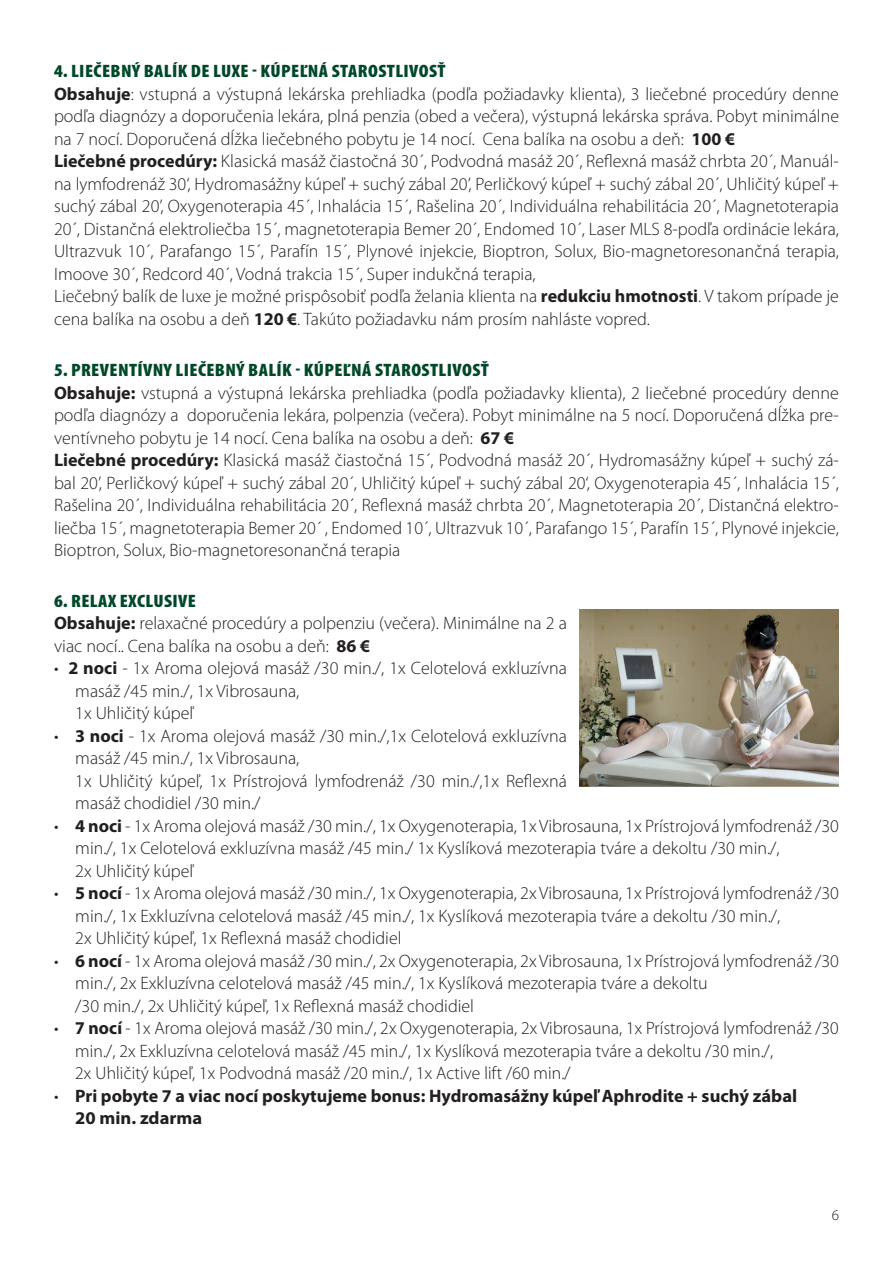
<style>
.page{position:relative;width:893px;height:1263px;background:#fff}
.page>*{position:absolute;margin:0;border:0;box-sizing:border-box;transform-origin:0 0}
.Východzie{font:300 18px/22.5px "Myriad Pro";color:#231f20}
.Východzie-2{font:900 condensed 18px "Myriad Pro";letter-spacing:.02em;color:#014829;scale:1.1 1}
.Východzie-3{font:700 18px "Myriad Pro";color:#231f20}
.Východzie-4{font:300 15px "Myriad Pro";color:#231f20}
.s1{font-weight:700}
.s2{font-weight:300}
</style>
<div class="page">
<img style="left:580px;top:609px;width:259px;height:177px">
<p class="Východzie-2" style="left:54px;top:61px;width:358px">4. LIEČEBNÝ BALÍK DE LUXE - KÚPEĽNÁ STAROSTLIVOSŤ</p>
<p class="Východzie" style="left:54px;top:82px;width:786px;text-align:justify"><span class="s1">Obsahuje</span>: vstupná a výstupná lekárska prehliadka (podľa požiadavky klienta), 3 liečebné procedúry denne podľa diagnózy a doporučenia lekára, plná penzia (obed a večera), výstupná lekárska správa. Pobyt minimálne na 7 nocí. Doporučená dĺžka liečebného pobytu je 14 nocí. Cena balíka na osobu a deň: <span class="s1">100 €</span></p>
<p class="Východzie" style="left:54px;top:150px;width:786px;text-align:justify"><span class="s1">Liečebné procedúry:</span> Klasická masáž čiastočná 30´, Podvodná masáž 20´, Reflexná masáž chrbta 20´, Manuál&shy;na lymfodrenáž 30‘, Hydromasážny kúpeľ + suchý zábal 20’, Perličkový kúpeľ + suchý zábal 20´, Uhličitý kúpeľ + suchý zábal 20’, Oxygenoterapia 45´, Inhalácia 15´, Rašelina 20´, Individuálna rehabilitácia 20´, Magnetoterapia 20´, Distančná elektroliečba 15´, magnetoterapia Bemer 20´, Endomed 10´, Laser MLS 8-podľa ordinácie lekára, Ultrazvuk 10´, Parafango 15´, Parafín 15´, Plynové injekcie, Bioptron, Solux, Bio-magnetoresonančná terapia, Imoove 30´, Redcord 40´, Vodná trakcia 15´, Super indukčná terapia,</p>
<p class="Východzie" style="left:54px;top:285px;width:786px">Liečebný balík de luxe je možné prispôsobiť podľa želania klienta na <span class="s1">redukciu hmotnosti</span>. V takom prípade je cena balíka na osobu a deň <span class="s1">120 €</span>. Takúto požiadavku nám prosím nahláste vopred.</p>
<p class="Východzie-2" style="left:54px;top:360px;width:397px">5. PREVENTÍVNY LIEČEBNÝ BALÍK - KÚPEĽNÁ STAROSTLIVOSŤ</p>
<p class="Východzie" style="left:54px;top:381px;width:786px;text-align:justify"><span class="s1">Obsahuje:</span> vstupná a výstupná lekárska prehliadka (podľa požiadavky klienta), 2 liečebné procedúry denne podľa diagnózy a doporučenia lekára, polpenzia (večera). Pobyt minimálne na 5 nocí. Doporučená dĺžka pre&shy;ventívneho pobytu je 14 nocí. Cena balíka na osobu a deň: <span class="s1">67 €</span></p>
<p class="Východzie" style="left:54px;top:449px;width:786px;text-align:justify"><span class="s1">Liečebné procedúry:</span> Klasická masáž čiastočná 15´, Podvodná masáž 20´, Hydromasážny kúpeľ + suchý zá&shy;bal 20’, Perličkový kúpeľ + suchý zábal 20´, Uhličitý kúpeľ + suchý zábal 20‘, Oxygenoterapia 45´, Inhalácia 15´, Rašelina 20´, Individuálna rehabilitácia 20´, Reflexná masáž chrbta 20´, Magnetoterapia 20´, Distančná elektro&shy;liečba 15´, magnetoterapia Bemer 20´ , Endomed 10´, Ultrazvuk 10´, Parafango 15´, Parafín 15´, Plynové injekcie, Bioptron, Solux, Bio-magnetoresonančná terapia</p>
<p class="Východzie-2" style="left:54px;top:590px;width:131px">6. RELAX EXCLUSIVE</p>
<p class="Východzie" style="left:54px;top:612px;width:514px"><span class="s1">Obsahuje:</span> relaxačné procedúry a polpenziu (večera). Minimálne na 2 a viac nocí.. Cena balíka na osobu a deň: <span class="s1">86 €</span></p>
<p class="Východzie" style="left:75px;top:657px;width:493px;text-indent:-21px">• <span class="s1">2 noci</span> - 1x Aroma olejová masáž /30 min./, 1x Celotelová exkluzívna masáž /45 min./, 1x Vibrosauna,</p>
<p class="Východzie" style="left:75px;top:702px;width:120px">1x Uhličitý kúpeľ</p>
<p class="Východzie" style="left:75px;top:724px;width:493px;text-indent:-21px">• <span class="s1">3 noci</span> - 1x Aroma olejová masáž /30 min./,1x Celotelová exkluzívna masáž /45 min./, 1x Vibrosauna,</p>
<p class="Východzie" style="left:75px;top:769px;width:493px">1x Uhličitý kúpeľ, 1x Prístrojová lymfodrenáž /30 min./,1x Reflexná masáž chodidiel /30 min./</p>
<p class="Východzie" style="left:75px;top:814px;width:765px;text-indent:-21px">• <span class="s1">4 noci</span> - 1x Aroma olejová masáž /30 min./, 1x Oxygenoterapia, 1x Vibrosauna, 1x Prístrojová lymfodrenáž /30 min./, 1x Celotelová exkluzívna masáž /45 min./ 1x Kyslíková mezoterapia tváre a dekoltu /30 min./,</p>
<p class="Východzie" style="left:75px;top:859px;width:120px">2x Uhličitý kúpeľ</p>
<p class="Východzie" style="left:75px;top:882px;width:765px;text-indent:-21px">• <span class="s1">5 nocí</span> - 1x Aroma olejová masáž /30 min./, 1x Oxygenoterapia, 2x Vibrosauna, 1x Prístrojová lymfodrenáž /30 min./, 1x Exkluzívna celotelová masáž /45 min./, 1x Kyslíková mezoterapia tváre a dekoltu /30 min./,</p>
<p class="Východzie" style="left:75px;top:927px;width:328px">2x Uhličitý kúpeľ, 1x Reflexná masáž chodidiel</p>
<p class="Východzie" style="left:75px;top:949px;width:765px;text-indent:-21px">• <span class="s1">6 nocí</span> - 1x Aroma olejová masáž /30 min./, 2x Oxygenoterapia, 2x Vibrosauna, 1x Prístrojová lymfodrenáž /30 min./, 2x Exkluzívna celotelová masáž /45 min./, 1x Kyslíková mezoterapia tváre a dekoltu</p>
<p class="Východzie" style="left:75px;top:994px;width:400px">/30 min./, 2x Uhličitý kúpeľ, 1x Reflexná masáž chodidiel</p>
<p class="Východzie" style="left:75px;top:1017px;width:766px;text-indent:-21px">• <span class="s1">7 nocí</span> - 1x Aroma olejová masáž /30 min./, 2x Oxygenoterapia, 2x Vibrosauna, 1x Prístrojová lymfodrenáž /30 min./, 2x Exkluzívna celotelová masáž /45 min./, 1x Kyslíková mezoterapia tváre a dekoltu /30 min./,</p>
<p class="Východzie" style="left:75px;top:1062px;width:497px">2x Uhličitý kúpeľ, 1x Podvodná masáž /20 min./, 1x Active lift /60 min./</p>
<p class="Východzie-3" style="left:54px;top:1084px;width:745px"><span class="s2">•</span> Pri pobyte 7 a viac nocí poskytujeme bonus: Hydromasážny kúpeľ Aphrodite + suchý zábal</p>
<p class="Východzie-3" style="left:75px;top:1106px;width:128px">20 min. zdarma</p>
<p class="Východzie-4" style="left:832px;top:1206px;width:9px">6</p>
</div>
